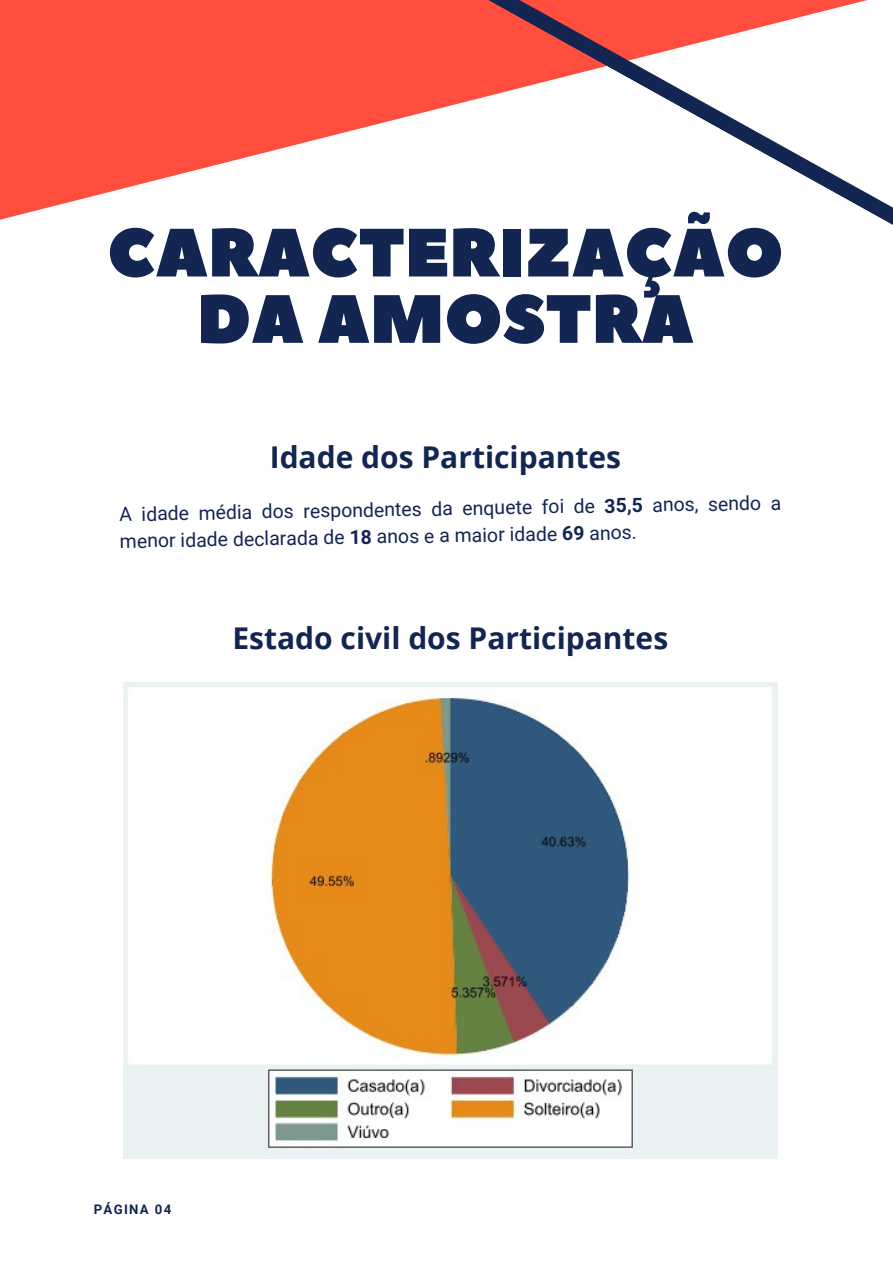
<style>
.page{position:relative;width:893px;height:1264px;background:#fff}
.page>*{position:absolute;margin:0;border:0;box-sizing:border-box;transform-origin:0 0}
.t1{font:68.1px/66.3px "Peace Sans";color:#132652;text-align:center}
.t2{font:700 30px "Open Sans";color:#132652}
.t3{font:19.5px/27px "Roboto";color:#132652}
.t4{font:700 13.2px "Roboto";letter-spacing:.1em;color:#132652}
.s1{font-weight:700}
</style>
<div class="page">
<svg style="left:0;top:0;width:458px;height:220px;fill:#ff4e3e"></svg>
<svg style="left:458px;top:0;width:434px;height:225px"></svg>
<img style="left:123px;top:682px;width:654px;height:476px">
<p class="t1" style="left:107px;top:222px;width:678px">CARACTERIZAÇÃO<br>DA AMOSTRA</p>
<p class="t2" style="left:270px;top:436px;width:353px">Idade dos Participantes</p>
<p class="t3" style="left:119px;top:501px;width:663px;rotate:-1deg">A idade média dos respondentes da enquete foi de <span class="s1">35,5</span> anos, sendo a menor idade declarada de <span class="s1">18</span> anos e a maior idade <span class="s1">69</span> anos.</p>
<p class="t2" style="left:232px;top:616px;width:437px">Estado civil dos Participantes</p>
<p class="t4" style="left:94px;top:1201px;width:79px">PÁGINA 04</p>
</div>
